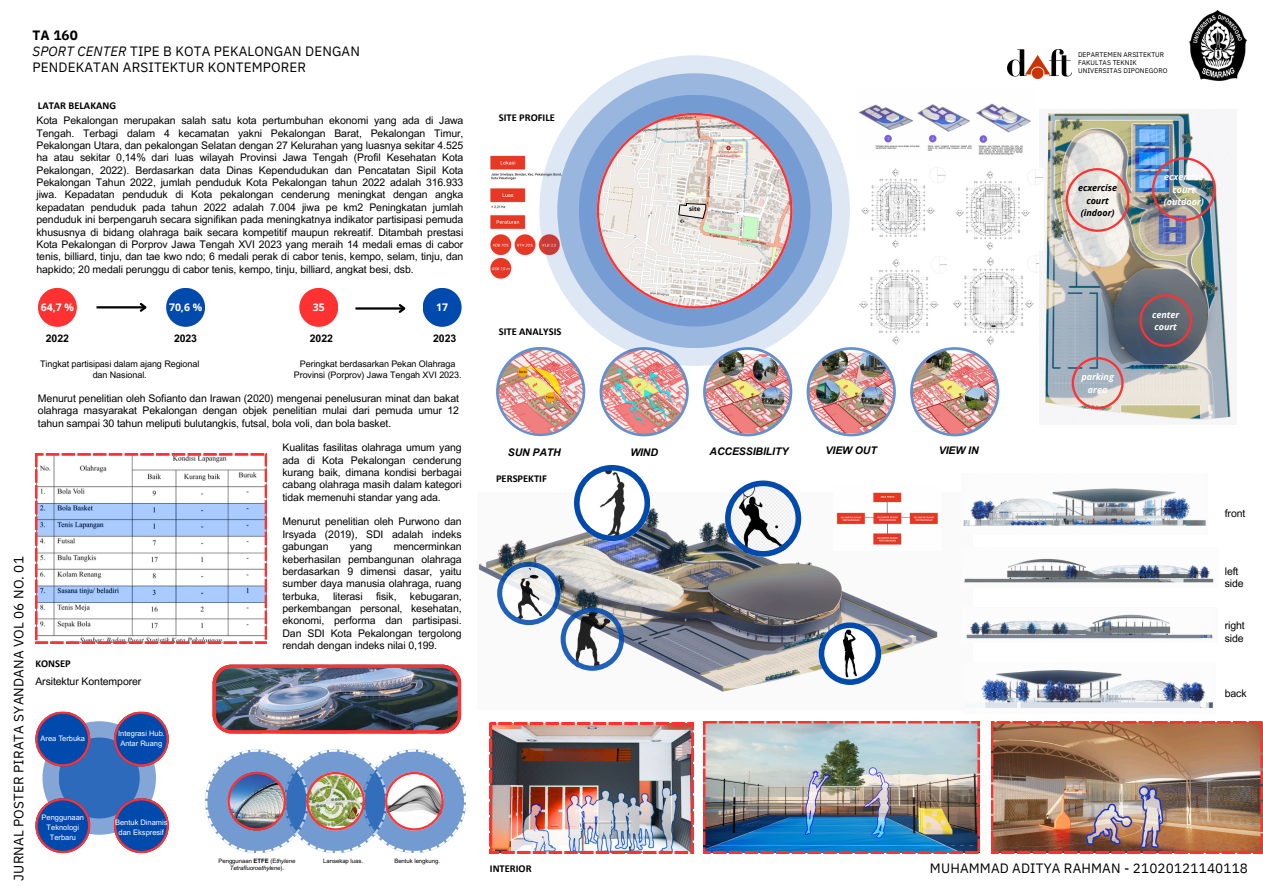
<style>
.page{position:relative;width:1263px;height:893px;background:#fff}
.page>*{position:absolute;margin:0;border:0;box-sizing:border-box;transform-origin:0 0}
.t1{font:13.5px/15.8px "IBM Plex Sans";letter-spacing:.01em;color:#000}
.t2{font:10.5px/12.4px "Arial MT Pro";letter-spacing:-.01em;color:#000;text-align:justify}
.t3{font:700 10.5px "Calibri";color:#000}
.t4{font:italic 700 10.5px "Arial MT Pro";letter-spacing:-.01em;color:#000}
.t5{font:700 10.5px "Arial MT Pro";letter-spacing:-.01em;color:#000}
.t6{font:700 10.5px "Open Sans";color:#fff}
.t7{font:9px/10.6px "Arial MT Pro";letter-spacing:-.01em;color:#000;text-align:center}
.t8{font:italic 700 9px/12.4px "Open Sans";color:#fff;text-align:center}
.t9{font:italic 700 9px/12.4px "Open Sans";color:#000;text-align:center}
.t10{font:7.5px/10.1px "Arial MT Pro";color:#fff;text-align:center}
.t11{font:6.75px/7.9px "IBM Plex Sans";letter-spacing:.01em;color:#000}
.t12{font:700 6.15px "Open Sans";color:#000}
.t13{font:italic 6px/7px "Arial MT Pro";letter-spacing:-.01em;color:#000;text-align:center}
.t14{font:6px "Arial MT Pro";letter-spacing:-.01em;color:#000}
.s1{font-weight:700}
.s2{font-style:italic}
.s3{font-style:normal}
.s4{font-weight:700;font-style:normal}
</style>
<div class="page">
<img style="left:1007px;top:49px;width:62px;height:30px">
<img style="left:1189px;top:10px;width:57px;height:70px">
<img style="left:490px;top:155px;width:55px;height:124px">
<div style="left:38px;top:288px;width:39px;height:39px;background:#ff3131;border-radius:50%"></div>
<div style="left:166px;top:288px;width:39px;height:39px;background:#004aad;border-radius:50%"></div>
<div style="left:299px;top:288px;width:39px;height:39px;background:#ff3131;border-radius:50%"></div>
<div style="left:423px;top:288px;width:39px;height:39px;background:#004aad;border-radius:50%"></div>
<hr style="left:97px;top:306px;width:48px;height:2px;background:#000">
<svg style="left:138px;top:303px;width:9px;height:9px"></svg>
<hr style="left:355px;top:307px;width:49px;height:3px;background:#000">
<svg style="left:397px;top:304px;width:9px;height:9px"></svg>
<svg style="left:35px;top:453px;width:232px;height:190px"></svg>
<svg style="left:42px;top:721px;width:114px;height:113px;background:#4b7ec4"></svg>
<svg style="left:35px;top:711px;width:55px;height:55px;background:#4964ab"></svg>
<svg style="left:35px;top:798px;width:55px;height:55px;background:#4864ab"></svg>
<svg style="left:114px;top:711px;width:55px;height:55px;background:#4965ab"></svg>
<svg style="left:114px;top:798px;width:55px;height:55px;background:#4964ab"></svg>
<img style="left:859px;top:256px;width:88px;height:88px">
<div style="left:539px;top:55px;width:311px;height:311px;background:#dee7f4;border-radius:50%"></div>
<div style="left:557px;top:73px;width:275px;height:275px;background:#99b6de;border-radius:50%"></div>
<svg style="left:496px;top:347px;width:89px;height:89px"></svg>
<img style="left:499px;top:350px;width:84px;height:84px;border-radius:50%">
<svg style="left:599px;top:347px;width:90px;height:89px"></svg>
<img style="left:602px;top:350px;width:84px;height:84px;border-radius:50%">
<svg style="left:703px;top:347px;width:89px;height:89px"></svg>
<svg style="left:807px;top:347px;width:89px;height:89px"></svg>
<img style="left:953px;top:257px;width:86px;height:88px">
<svg style="left:910px;top:347px;width:89px;height:89px"></svg>
<img style="left:706px;top:350px;width:84px;height:84px;border-radius:50%">
<img style="left:809px;top:350px;width:84px;height:84px;border-radius:50%">
<img style="left:913px;top:350px;width:84px;height:84px;border-radius:50%">
<img style="left:205px;top:749px;width:261px;height:104px">
<img style="left:213px;top:664px;width:248px;height:69px">
<div style="left:579px;top:95px;width:231px;height:231px;background:#749cd2;border-radius:50%"></div>
<img style="left:478px;top:508px;width:460px;height:184px">
<img style="left:963px;top:488px;width:243px;height:38px">
<img style="left:963px;top:558px;width:251px;height:25px">
<img style="left:981px;top:670px;width:232px;height:39px">
<img style="left:966px;top:614px;width:247px;height:25px">
<img style="left:1045px;top:113px;width:186px;height:307px">
<svg style="left:1139px;top:294px;width:53px;height:53px;background:#6c5b66"></svg>
<svg style="left:1072px;top:357px;width:51px;height:52px;background:#bdabb1"></svg>
<svg style="left:1066px;top:168px;width:63px;height:64px;background:#e2cbc6"></svg>
<img style="left:490px;top:723px;width:203px;height:130px">
<img style="left:703px;top:721px;width:277px;height:132px">
<img style="left:991px;top:721px;width:272px;height:132px">
<svg style="left:574px;top:465px;width:76px;height:76px"></svg>
<svg style="left:819px;top:622px;width:62px;height:63px"></svg>
<svg style="left:725px;top:480px;width:76px;height:76px"></svg>
<svg style="left:497px;top:561px;width:127px;height:110px"></svg>
<img style="left:833px;top:492px;width:105px;height:58px">
<img style="left:858px;top:103px;width:173px;height:52px">
<img style="left:861px;top:167px;width:85px;height:81px">
<svg style="left:597px;top:113px;width:195px;height:195px"></svg>
<img style="left:955px;top:169px;width:89px;height:81px">
<img style="left:1152px;top:157px;width:63px;height:64px">
<p class="t1" style="left:33px;top:27px;width:329px"><span class="s1">TA 160<br></span><span class="s2">SPORT CENTER</span> TIPE B KOTA PEKALONGAN DENGAN<br>PENDEKATAN ARSITEKTUR KONTEMPORER</p>
<p class="t1" style="left:11px;top:880px;width:326px;rotate:-90deg">JURNAL POSTER PIRATA SYANDANA VOL 06 NO. 01</p>
<p class="t3" style="left:38px;top:101px;width:80px">LATAR BELAKANG</p>
<p class="t2" style="left:36px;top:116px;width:428px">Kota Pekalongan merupakan salah satu kota pertumbuhan ekonomi yang ada di Jawa Tengah. Terbagi dalam 4 kecamatan yakni Pekalongan Barat, Pekalongan Timur, Pekalongan Utara, dan pekalongan Selatan dengan 27 Kelurahan yang luasnya sekitar 4.525 ha atau sekitar 0,14% dari luas wilayah Provinsi Jawa Tengah (Profil Kesehatan Kota Pekalongan, 2022). Berdasarkan data Dinas Kependudukan dan Pencatatan Sipil Kota Pekalongan Tahun 2022, jumlah penduduk Kota Pekalongan tahun 2022 adalah 316.933 jiwa. Kepadatan penduduk di Kota pekalongan cenderung meningkat dengan angka kepadatan penduduk pada tahun 2022 adalah 7.004 jiwa pe km2 Peningkatan jumlah penduduk ini berpengaruh secara signifikan pada meningkatnya indikator partisipasi pemuda khususnya di bidang olahraga baik secara kompetitif maupun rekreatif. Ditambah prestasi Kota Pekalongan di Porprov Jawa Tengah XVI 2023 yang meraih 14 medali emas di cabor tenis, billiard, tinju, dan tae kwo ndo; 6 medali perak di cabor tenis, kempo, selam, tinju, dan hapkido; 20 medali perunggu di cabor tenis, kempo, tinju, billiard, angkat besi, dsb.</p>
<h3 class="t6" style="left:41px;top:299px;width:35px">64,7 %</h3>
<p class="t6" style="left:169px;top:299px;width:35px">70,6 %</p>
<p class="t6" style="left:313px;top:299px;width:13px">35</p>
<p class="t6" style="left:436px;top:299px;width:13px">17</p>
<p class="t5" style="left:46px;top:335px;width:25px">2022</p>
<p class="t5" style="left:174px;top:335px;width:25px">2023</p>
<p class="t7" style="left:40px;top:360px;width:161px">Tingkat partisipasi dalam ajang Regional dan Nasional.</p>
<p class="t5" style="left:310px;top:335px;width:25px">2022</p>
<p class="t5" style="left:433px;top:335px;width:25px">2023</p>
<p class="t7" style="left:294px;top:360px;width:169px">Peringkat berdasarkan Pekan Olahraga<br>Provinsi (Porprov) Jawa Tengah XVI 2023.</p>
<p class="t2" style="left:38px;top:393px;width:423px">Menurut penelitian oleh Sofianto dan Irawan (2020) mengenai penelusuran minat dan bakat olahraga masyarakat Pekalongan dengan objek penelitian mulai dari pemuda umur 12 tahun sampai 30 tahun meliputi bulutangkis, futsal, bola voli, dan bola basket.</p>
<h5 class="t3" style="left:35px;top:659px;width:37px">KONSEP</h5>
<p class="t2" style="left:35px;top:676px;width:108px">Arsitektur Kontemporer</p>
<p class="t10" style="left:41px;top:734px;width:46px">Area Terbuka</p>
<h3 class="t10" style="left:42px;top:813px;width:44px">Penggunaan<br>Teknologi<br>Terbaru</h3>
<h3 class="t10" style="left:118px;top:729px;width:48px;text-align:left">Integrasi Hub.<br>Antar Ruang</h3>
<h3 class="t10" style="left:115px;top:818px;width:54px">Bentuk Dinamis dan Ekspresif</h3>
<h5 class="t2" style="left:282px;top:442px;width:181px">Kualitas fasilitas olahraga umum yang ada di Kota Pekalongan cenderung kurang baik, dimana kondisi berbagai cabang olahraga masih dalam kategori tidak memenuhi standar yang ada.</h5>
<h2 class="t2" style="left:282px;top:517px;width:181px">Menurut penelitian oleh Purwono dan Irsyada (2019), SDI adalah indeks gabungan</h2>
<h2 class="t2" style="left:282px;top:541px;width:181px;text-indent:111px">mencerminkan keberhasilan pembangunan olahraga berdasarkan 9 dimensi dasar, yaitu sumber daya manusia olahraga, ruang terbuka,</h2>
<h2 class="t2" style="left:350px;top:541px;width:24px">yang</h2>
<h2 class="t2" style="left:333px;top:591px;width:31px">literasi</h2>
<h2 class="t2" style="left:376px;top:591px;width:22px">fisik,</h2>
<h2 class="t2" style="left:282px;top:591px;width:181px;text-indent:128px">kebugaran, perkembangan personal, kesehatan, ekonomi, performa dan partisipasi.<br>Dan SDI Kota Pekalongan tergolong rendah dengan indeks nilai 0,199.</h2>
<p class="t13" style="left:218px;top:858px;width:78px"><span class="s3">Penggunaan</span> <span class="s4">ETFE</span> <span class="s3">(E</span>thylene<br>Tetrafluoroethylene<span class="s3">).</span></p>
<p class="t14" style="left:323px;top:859px;width:41px">Lansekap luas.</p>
<p class="t14" style="left:394px;top:859px;width:47px">Bentuk lengkung.</p>
<p class="t3" style="left:499px;top:113px;width:58px">SITE PROFILE</p>
<p class="t3" style="left:499px;top:327px;width:64px">SITE ANALYSIS</p>
<p class="t12" style="left:689px;top:205px;width:13px">site</p>
<h2 class="t4" style="left:508px;top:449px;width:55px">SUN PATH</h2>
<h2 class="t4" style="left:630px;top:449px;width:29px">WIND</h2>
<h2 class="t4" style="left:709px;top:447px;width:80px">ACCESSIBILITY</h2>
<h2 class="t4" style="left:825px;top:447px;width:53px">VIEW OUT</h2>
<p class="t4" style="left:939px;top:447px;width:41px">VIEW IN</p>
<h5 class="t3" style="left:496px;top:474px;width:52px">PERSPEKTIF</h5>
<p class="t11" style="left:1078px;top:50px;width:91px">DEPARTEMEN ARSITEKTUR<br>FAKULTAS TEKNIK<br>UNIVERSITAS DIPONEGORO</p>
<h4 class="t9" style="left:1078px;top:181px;width:41px">ecxercise court (indoor)</h4>
<p class="t8" style="left:1164px;top:171px;width:42px">ecxercise court (outdoor)</p>
<h4 class="t8" style="left:1081px;top:370px;width:34px">parking area</h4>
<p class="t8" style="left:1152px;top:308px;width:29px;text-align:left">center court</p>
<p class="t2" style="left:1225px;top:508px;width:22px">front</p>
<h2 class="t2" style="left:1225px;top:566px;width:20px">left side</h2>
<h2 class="t2" style="left:1225px;top:620px;width:22px">right side</h2>
<h2 class="t2" style="left:1225px;top:688px;width:23px">back</h2>
<h5 class="t3" style="left:490px;top:864px;width:43px">INTERIOR</h5>
<p class="t1" style="left:930px;top:860px;width:320px">MUHAMMAD ADITYA RAHMAN - 21020121140118</p>
</div>
